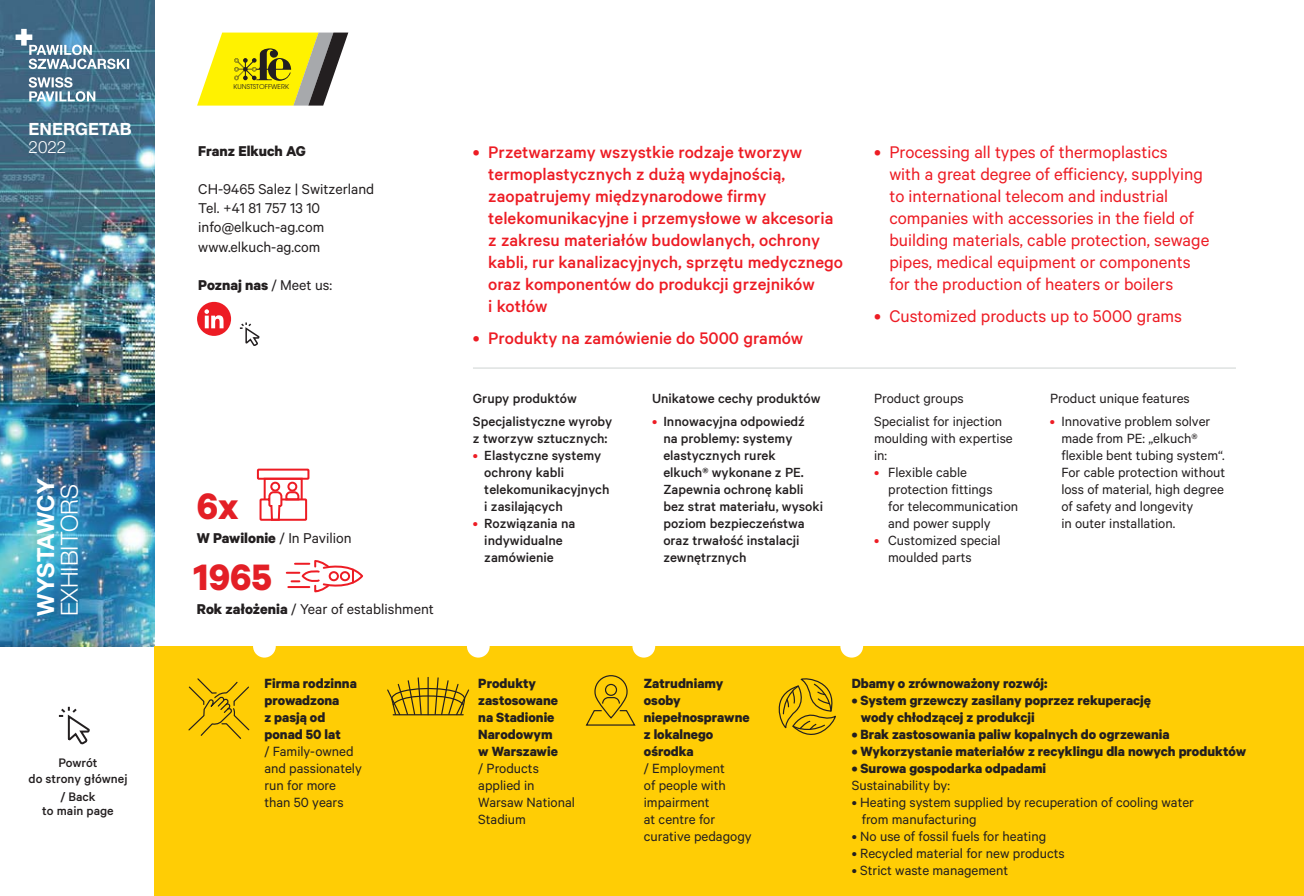
<style>
.page{position:relative;width:1304px;height:896px;background:#fff}
.page>*{position:absolute;margin:0;border:0;box-sizing:border-box;transform-origin:0 0}
.t1{font:700 41.4px "Calibre";color:#e31f26}
.t2{font:300 23.6px "Helvetica Neue LT Pro";color:#fff}
.t3{font:700 23.6px "Helvetica Neue LT Pro";color:#fff}
.t4{font:500 19px/22px "Calibre";color:#ed1c24}
.t5{font:19px/22px "Calibre";color:#ed1c24}
.t6{font:700 17px "Helvetica Neue LT Pro";color:#fff}
.t7{font:300 17px "Helvetica Neue LT Pro";color:#fff}
.t8{font:16px/19.2px "Calibre";color:#231f20}
.t9{font:700 16px "Calibre";color:#231f20}
.t10{font:15px/17px "Calibre";color:#231f20}
.t11{font:700 15px/17px "Calibre";color:#231f20}
.t12{font:500 15px/17px "Calibre";color:#231f20}
.t13{font:500 14px/17.4px "Calibre";color:#231f20;text-align:center}
.t14{font:6.6px "Avant Garde";letter-spacing:.005em;color:#231f20}
.s1{font-weight:400}
.s2{font-weight:700}
.s3{font-weight:400;font-size:20px}
.s4{font-weight:400;color:#ed1c24}
.s5{font-size:20px}
.s6{color:#ed1c24}
</style>
<div class="page">
<svg style="left:197px;top:33px;width:151px;height:73px"></svg>
<img style="left:0;top:0;width:154px;height:647px">
<svg style="left:29px;top:77px;width:66px;height:25px"></svg>
<svg style="left:16px;top:29px;width:113px;height:40px;background:#6b8ea4"></svg>
<svg style="left:59px;top:706px;width:31px;height:38px"></svg>
<div style="left:154px;top:647px;width:1150px;height:249px;background:#ffcd05"></div>
<div style="left:253px;top:635px;width:23px;height:22px;background:#fff;border-radius:50%"></div>
<div style="left:632px;top:635px;width:23px;height:22px;background:#fff;border-radius:50%"></div>
<div style="left:467px;top:635px;width:23px;height:22px;background:#fff;border-radius:50%"></div>
<div style="left:840px;top:635px;width:23px;height:22px;background:#fff;border-radius:50%"></div>
<svg style="left:287px;top:560px;width:76px;height:33px"></svg>
<div style="left:264px;top:478px;width:39px;height:22px;border:2px solid #ed1c24"></div>
<div style="left:287px;top:482px;width:10px;height:9px;border:2px solid #ed1c24;border-radius:50%"></div>
<div style="left:270px;top:482px;width:10px;height:9px;border:2px solid #ed1c24;border-radius:50%"></div>
<svg style="left:259px;top:490px;width:49px;height:31px"></svg>
<div style="left:257px;top:468px;width:52px;height:12px;border:2px solid #ed1c24"></div>
<hr style="left:473px;top:367px;width:763px;height:1px;background:#ced3d2">
<div style="left:197px;top:302px;width:34px;height:34px;background:#ed1c24;border-radius:50%"></div>
<svg style="left:204px;top:309px;width:20px;height:19px"></svg>
<svg style="left:240px;top:322px;width:20px;height:24px"></svg>
<svg style="left:188px;top:678px;width:62px;height:61px"></svg>
<svg style="left:387px;top:676px;width:83px;height:40px"></svg>
<hr style="left:428px;top:677px;width:1px;height:37px;background:#231f20">
<svg style="left:585px;top:675px;width:51px;height:51px"></svg>
<svg style="left:778px;top:678px;width:58px;height:57px"></svg>
<p class="t6" style="left:29px;top:123px;width:104px">ENERGETAB</p>
<p class="t7" style="left:29px;top:141px;width:39px">2022</p>
<h2 class="t3" style="left:37px;top:616px;width:139px;rotate:-90deg">WYSTAWCY</h2>
<h2 class="t2" style="left:61px;top:616px;width:133px;rotate:-90deg">EXHIBITORS</h2>
<p class="t13" style="left:29px;top:755px;width:100px">Powrót<br>do strony głównej / Back</p>
<p class="t13" style="left:42px;top:804px;width:73px">to main page</p>
<p class="t14" style="left:234px;top:84px;width:57px">KUNSTSTOFFWERK</p>
<p class="t9" style="left:198px;top:145px;width:109px">Franz Elkuch AG</p>
<p class="t8" style="left:198px;top:182px;width:178px">CH-9465 Salez | Switzerland<br>Tel. +41 81 757 13 10 info@elkuch-ag.com www.elkuch-ag.com</p>
<p class="t9" style="left:198px;top:280px;width:135px">Poznaj nas <span class="s1">/ Meet us:</span></p>
<h1 class="t1" style="left:197px;top:491px;width:43px">6x</h1>
<p class="t8" style="left:197px;top:531px;width:156px"><span class="s2">W Pawilonie</span> / In Pavilion</p>
<h1 class="t1" style="left:194px;top:562px;width:80px">1965</h1>
<p class="t8" style="left:197px;top:602px;width:239px"><span class="s2">Rok założenia</span> / Year of establishment</p>
<p class="t11" style="left:264px;top:677px;width:94px">Firma rodzinna prowadzona<br>z pasją od ponad 50 lat</p>
<p class="t10" style="left:264px;top:745px;width:99px">/ Family-owned and passionately run for more than 50 years</p>
<p class="t4" style="left:488px;top:144px;width:356px;text-indent:-15px"><span class="s3">•</span> Przetwarzamy wszystkie rodzaje tworzyw termoplastycznych z dużą wydajnością, zaopatrujemy międzynarodowe firmy telekomunikacyjne i przemysłowe w akcesoria z zakresu materiałów budowlanych, ochrony kabli, rur kanalizacyjnych, sprzętu medycznego oraz komponentów do produkcji grzejników<br>i kotłów</p>
<p class="t4" style="left:473px;top:330px;width:332px"><span class="s3">•</span> Produkty na zamówienie do 5000 gramów</p>
<p class="t12" style="left:473px;top:389px;width:141px;line-height:22.6px">Grupy produktów<br>Specjalistyczne wyroby</p>
<p class="t12" style="left:473px;top:432px;width:136px">z tworzyw sztucznych:</p>
<p class="t12" style="left:484px;top:449px;width:127px;text-indent:-11px"><span class="s4">•</span> Elastyczne systemy ochrony kabli telekomunikacyjnych i zasilających</p>
<p class="t12" style="left:484px;top:517px;width:93px;text-indent:-11px"><span class="s4">•</span> Rozwiązania na indywidualne zamówienie</p>
<p class="t12" style="left:652px;top:392px;width:170px">Unikatowe cechy produktów</p>
<p class="t12" style="left:663px;top:415px;width:161px;text-indent:-11px"><span class="s4">•</span> Innowacyjna odpowiedź na problemy: systemy elastycznych rurek elkuch® wykonane z PE.<br>Zapewnia ochronę kabli bez strat materiału, wysoki poziom bezpieczeństwa oraz trwałość instalacji zewnętrznych</p>
<p class="t5" style="left:889px;top:144px;width:322px;text-indent:-15px"><span class="s5">•</span> Processing all types of thermoplastics<br>with a great degree of efficiency, supplying to international telecom and industrial companies with accessories in the field of building materials, cable protection, sewage pipes, medical equipment or components for the production of heaters or boilers</p>
<p class="t5" style="left:874px;top:308px;width:310px"><span class="s5">•</span> Customized products up to 5000 grams</p>
<p class="t10" style="left:874px;top:389px;width:130px;line-height:22.6px">Product groups<br>Specialist for injection</p>
<p class="t10" style="left:874px;top:432px;width:140px">moulding with expertise in:</p>
<p class="t10" style="left:888px;top:466px;width:131px;text-indent:-14px"><span class="s6">•</span> Flexible cable protection fittings<br>for telecommunication and power supply</p>
<p class="t10" style="left:888px;top:534px;width:114px;text-indent:-14px"><span class="s6">•</span> Customized special moulded parts</p>
<p class="t10" style="left:1050px;top:392px;width:141px">Product unique features</p>
<p class="t10" style="left:1061px;top:415px;width:165px;text-indent:-11px"><span class="s6">•</span> Innovative problem solver made from PE: „elkuch® flexible bent tubing system“.<br>For cable protection without loss of material, high degree of safety and longevity<br>in outer installation.</p>
<p class="t11" style="left:478px;top:677px;width:81px">Produkty zastosowane na Stadionie<br>Narodowym w Warszawie</p>
<p class="t10" style="left:478px;top:762px;width:98px">/ Products applied in<br>Warsaw National<br>Stadium</p>
<p class="t11" style="left:644px;top:677px;width:107px">Zatrudniamy osoby niepełnosprawne z lokalnego ośrodka</p>
<p class="t10" style="left:644px;top:762px;width:109px">/ Employment<br>of people with impairment<br>at centre for curative pedagogy</p>
<p class="t11" style="left:852px;top:677px;width:197px">Dbamy o zrównoważony rozwój:</p>
<p class="t11" style="left:861px;top:694px;width:292px;text-indent:-9px">• System grzewczy zasilany poprzez rekuperację wody chłodzącej z produkcji</p>
<p class="t11" style="left:852px;top:728px;width:319px">• Brak zastosowania paliw kopalnych do ogrzewania</p>
<p class="t11" style="left:852px;top:745px;width:396px">• Wykorzystanie materiałów z recyklingu dla nowych produktów</p>
<p class="t11" style="left:852px;top:762px;width:196px">• Surowa gospodarka odpadami</p>
<p class="t10" style="left:852px;top:779px;width:100px">Sustainability by:</p>
<p class="t10" style="left:862px;top:796px;width:334px;text-indent:-10px">• Heating system supplied by recuperation of cooling water from manufacturing</p>
<p class="t10" style="left:852px;top:830px;width:196px">• No use of fossil fuels for heating</p>
<p class="t10" style="left:852px;top:847px;width:214px">• Recycled material for new products</p>
<p class="t10" style="left:852px;top:864px;width:158px">• Strict waste management</p>
</div>
